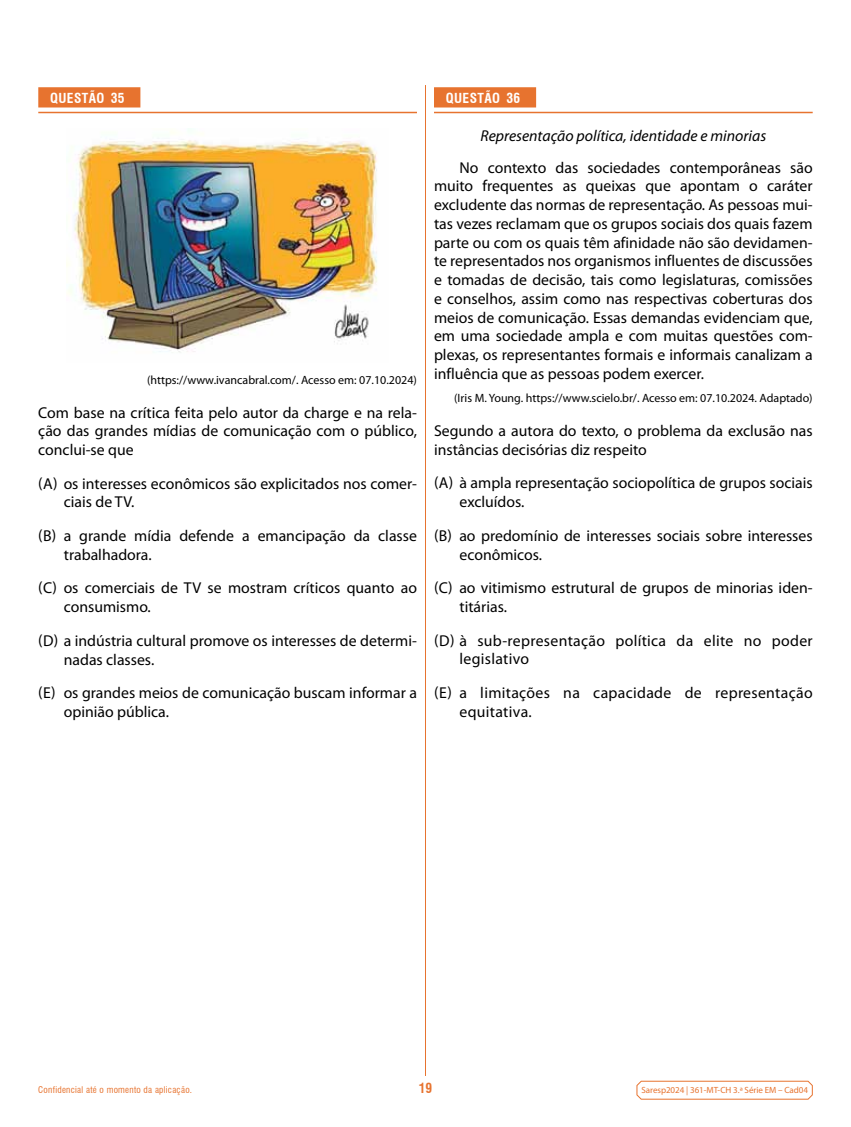
<style>
.page{position:relative;width:851px;height:1127px;background:#fff}
.page>*{position:absolute;margin:0;border:0;box-sizing:border-box;transform-origin:0 0}
.t1{font:15.75px/18.8px "Myriad Pro";color:#000}
.t2{font:15.75px/18.8px "Myriad Pro";letter-spacing:.02em;color:#000}
.t3{font:italic 15.75px/31.5px "Myriad Pro";color:#000}
.t4{font:700 condensed 13.5px "Swiss 721 BT";letter-spacing:.03em;color:#fff}
.t5{font:700 condensed 13.5px "Swiss 721 BT";color:#e7732f}
.t6{font:12px "Myriad Pro";color:#000}
.t7{font:9px "Myriad Pro";letter-spacing:-.005em;color:#e7732f}
.t8{font:condensed 9px "Swiss 721 BT";letter-spacing:.03em;color:#e7732f}
.s1{font-style:normal}
</style>
<div class="page">
<svg style="left:636px;top:1080px;width:177px;height:20px"></svg>
<hr style="left:425px;top:85px;width:1px;height:991px;background:#e7732f">
<div style="left:434px;top:87px;width:102px;height:20px;background:#e7732f"></div>
<hr style="left:434px;top:112px;width:378px;height:1px;background:#e7732f">
<div style="left:38px;top:87px;width:102px;height:20px;background:#e7732f"></div>
<hr style="left:38px;top:112px;width:379px;height:1px;background:#e7732f">
<img style="left:66px;top:129px;width:311px;height:224px">
<p class="t4" style="left:50px;top:90px;width:76px">QUESTÃO 35</p>
<p class="t6" style="left:147px;top:372px;width:271px">(https://www.ivancabral.com/. Acesso em: 07.10.2024)</p>
<p class="t1" style="left:38px;top:403px;width:380px;text-align:justify">Com base na crítica feita pelo autor da charge e na rela&shy;ção das grandes mídias de comunicação com o público, conclui-se que</p>
<p class="t1" style="left:64px;top:474px;width:354px;text-indent:-26px">(A) os interesses econômicos são explicitados nos comer&shy;ciais de TV.</p>
<p class="t1" style="left:64px;top:526px;width:354px;text-indent:-26px">(B) a grande mídia defende a emancipação da classe trabalhadora.</p>
<p class="t1" style="left:64px;top:578px;width:354px;text-indent:-26px">(C) os comerciais de TV se mostram críticos quanto ao consumismo.</p>
<p class="t1" style="left:64px;top:631px;width:354px;text-indent:-26px">(D) a indústria cultural promove os interesses de determi&shy;nadas classes.</p>
<p class="t1" style="left:64px;top:683px;width:354px;text-indent:-26px">(E) os grandes meios de comunicação buscam informar a opinião pública.</p>
<p class="t4" style="left:446px;top:90px;width:76px">QUESTÃO 36</p>
<p class="t3" style="left:459px;top:120px;width:354px;text-indent:21px">Representação política, identidade e minorias<br><span class="s1">No contexto das sociedades contemporâneas são</span></p>
<p class="t1" style="left:434px;top:176px;width:380px;text-align:justify">muito frequentes as queixas que apontam o caráter excludente das normas de representação. As pessoas mui&shy;tas vezes reclamam que os grupos sociais dos quais fazem parte ou com os quais têm afinidade não são devidamen&shy;te representados nos organismos influentes de discussões e tomadas de decisão, tais como legislaturas, comissões e conselhos, assim como nas respectivas coberturas dos meios de comunicação. Essas demandas evidenciam que, em uma sociedade ampla e com muitas questões com&shy;plexas, os representantes formais e informais canalizam a influência que as pessoas podem exercer.</p>
<p class="t6" style="left:454px;top:391px;width:360px">(Iris M. Young. https://www.scielo.br/. Acesso em: 07.10.2024. Adaptado)</p>
<p class="t1" style="left:434px;top:421px;width:380px">Segundo a autora do texto, o problema da exclusão nas instâncias decisórias diz respeito</p>
<p class="t1" style="left:459px;top:473px;width:354px;text-indent:-26px">(A) à ampla representação sociopolítica de grupos sociais excluídos.</p>
<p class="t1" style="left:459px;top:526px;width:354px;text-indent:-26px">(B) ao predomínio de interesses sociais sobre interesses econômicos.</p>
<p class="t1" style="left:459px;top:578px;width:353px;text-indent:-26px">(C) ao vitimismo estrutural de grupos de minorias iden&shy;titárias.</p>
<p class="t2" style="left:459px;top:631px;width:354px;text-indent:-26px">(D) à sub-representação política da elite no poder legislativo</p>
<p class="t2" style="left:459px;top:683px;width:354px;text-indent:-26px">(E) a limitações na capacidade de representação equitativa.</p>
<p class="t8" style="left:38px;top:1084px;width:155px">Confidencial até o momento da aplicação.</p>
<p class="t5" style="left:418px;top:1079px;width:15px">19</p>
<p class="t7" style="left:641px;top:1084px;width:168px">Saresp2024 | 361-MT-CH 3.ª Série EM – Cad04</p>
</div>
